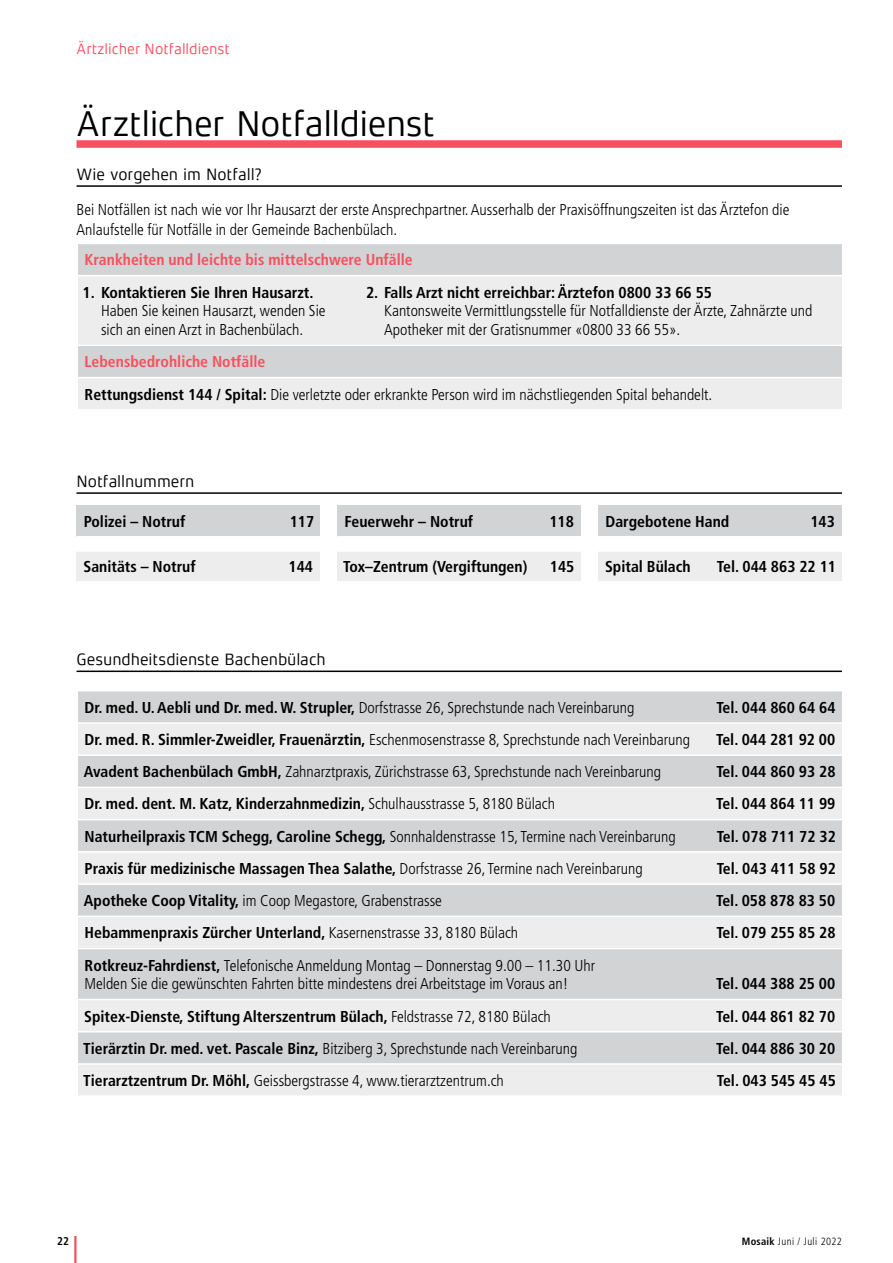
<style>
.page{position:relative;width:893px;height:1263px;background:#fff}
.page>*{position:absolute;margin:0;border:0;box-sizing:border-box;transform-origin:0 0}
.t1{font:36px "Xenois Sans Pro";letter-spacing:-.015em;color:#000}
.t2{font:16.5px "Xenois Sans Pro";letter-spacing:-.01em;color:#000}
.t3{font:300 condensed 15.75px/19.8px "Frutiger LT Std";color:#000}
.t4{font:700 condensed 15.75px "Frutiger LT Std";color:#000}
.t5{font:700 condensed 15.75px "Frutiger LT Std";color:#f7505e}
.t6{font:15px "Xenois Sans Pro";letter-spacing:-.005em;color:#f7505e}
.t7{font:700 condensed 11.25px "Frutiger LT Std";color:#000}
.t8{font:300 condensed 10.5px "Frutiger LT Std";letter-spacing:.04em;color:#000}
.s1{font-weight:700;color:#f7505e}
.s2{font-weight:700}
.s3{font-weight:300}
</style>
<div class="page">
<hr style="left:74px;top:1236px;width:3px;height:27px;background:#f7505e">
<div style="left:77px;top:140px;width:765px;height:8px;background:#f7505e"></div>
<hr style="left:77px;top:185px;width:765px;height:2px;background:#000">
<div style="left:78px;top:244px;width:764px;height:31px;background:#d1d3d4"></div>
<svg style="left:78px;top:276px;width:764px;height:133px;background:#e6e7e8"></svg>
<hr style="left:77px;top:345px;width:766px;height:1px;background:#fff">
<hr style="left:77px;top:377px;width:766px;height:1px;background:#fff">
<hr style="left:77px;top:492px;width:765px;height:2px;background:#000">
<hr style="left:77px;top:670px;width:765px;height:2px;background:#000">
<div style="left:78px;top:691px;width:764px;height:31px;background:#d1d3d4"></div>
<svg style="left:78px;top:724px;width:764px;height:371px;background:#dfe0e1"></svg>
<hr style="left:77px;top:754px;width:766px;height:2px;background:#fff">
<hr style="left:77px;top:787px;width:766px;height:1px;background:#fff">
<hr style="left:77px;top:819px;width:766px;height:1px;background:#fff">
<hr style="left:77px;top:851px;width:766px;height:2px;background:#fff">
<hr style="left:77px;top:883px;width:766px;height:2px;background:#fff">
<hr style="left:77px;top:915px;width:766px;height:2px;background:#fff">
<hr style="left:77px;top:948px;width:766px;height:1px;background:#fff">
<hr style="left:77px;top:999px;width:766px;height:1px;background:#fff">
<hr style="left:77px;top:1031px;width:766px;height:1px;background:#fff">
<hr style="left:77px;top:1063px;width:766px;height:2px;background:#fff">
<div style="left:77px;top:505px;width:243px;height:32px;background:#d1d3d4"></div>
<div style="left:77px;top:550px;width:243px;height:32px;background:#ededee"></div>
<hr style="left:77px;top:536px;width:243px;height:3px;background:#fff">
<hr style="left:77px;top:549px;width:243px;height:3px;background:#fff">
<hr style="left:77px;top:581px;width:243px;height:3px;background:#fff">
<div style="left:337px;top:505px;width:244px;height:32px;background:#d1d3d4"></div>
<div style="left:337px;top:550px;width:244px;height:32px;background:#ededee"></div>
<hr style="left:337px;top:536px;width:244px;height:3px;background:#fff">
<hr style="left:337px;top:549px;width:244px;height:3px;background:#fff">
<hr style="left:337px;top:581px;width:244px;height:3px;background:#fff">
<div style="left:598px;top:505px;width:244px;height:32px;background:#d1d3d4"></div>
<div style="left:598px;top:550px;width:244px;height:32px;background:#ededee"></div>
<hr style="left:598px;top:536px;width:244px;height:3px;background:#fff">
<hr style="left:598px;top:549px;width:244px;height:3px;background:#fff">
<hr style="left:598px;top:581px;width:244px;height:3px;background:#fff">
<p class="t6" style="left:77px;top:40px;width:155px">Ärtzlicher Notfalldienst</p>
<h1 class="t1" style="left:77px;top:103px;width:360px">Ärztlicher Notfalldienst</h1>
<p class="t2" style="left:77px;top:165px;width:187px">Wie vorgehen im Notfall?</p>
<p class="t3" style="left:77px;top:200px;width:714px">Bei Notfällen ist nach wie vor Ihr Hausarzt der erste Ansprechpartner. Ausserhalb der Praxisöffnungszeiten ist das Ärztefon die<br>Anlaufstelle für Notfälle in der Gemeinde Bachenbülach.</p>
<p class="t5" style="left:85px;top:251px;width:330px">Krankheiten und leichte bis mittelschwere Unfälle</p>
<p class="t4" style="left:83px;top:283px;width:232px">1. Kontaktieren Sie Ihren Hausarzt.</p>
<p class="t4" style="left:366px;top:283px;width:347px">2. Falls Arzt nicht erreichbar: Ärztefon 0800 33 66 55</p>
<p class="t3" style="left:101px;top:301px;width:226px">Haben Sie keinen Hausarzt, wenden Sie</p>
<p class="t3" style="left:384px;top:301px;width:430px">Kantonsweite Vermittlungsstelle für Notfalldienste der Ärzte, Zahnärzte und</p>
<p class="t3" style="left:101px;top:320px;width:203px">sich an einen Arzt in Bachenbülach.</p>
<p class="t3" style="left:384px;top:320px;width:298px">Apotheker mit der Gratisnummer «0800 33 66 55».</p>
<p class="t3" style="left:85px;top:346px;width:629px;line-height:32.2px"><span class="s1">Lebensbedrohliche Notfälle<br></span><span class="s2">Rettungsdienst 144 / Spital:</span> Die verletzte oder erkrankte Person wird im nächstliegenden Spital behandelt.</p>
<p class="t2" style="left:77px;top:472px;width:120px">Notfallnummern</p>
<p class="t4" style="left:84px;top:512px;width:103px">Polizei – Notruf</p>
<p class="t4" style="left:290px;top:512px;width:26px">117</p>
<p class="t4" style="left:83px;top:557px;width:114px">Sanitäts – Notruf</p>
<p class="t4" style="left:289px;top:557px;width:26px">144</p>
<p class="t4" style="left:345px;top:512px;width:130px">Feuerwehr – Notruf</p>
<p class="t4" style="left:549px;top:512px;width:26px">118</p>
<p class="t4" style="left:343px;top:557px;width:186px">Tox–Zentrum (Vergiftungen)</p>
<p class="t4" style="left:550px;top:557px;width:26px">145</p>
<p class="t4" style="left:605px;top:512px;width:125px">Dargebotene Hand</p>
<p class="t4" style="left:810px;top:512px;width:26px">143</p>
<p class="t4" style="left:605px;top:557px;width:87px">Spital Bülach</p>
<p class="t4" style="left:717px;top:557px;width:121px">Tel. 044 863 22 11</p>
<p class="t2" style="left:77px;top:650px;width:251px">Gesundheitsdienste Bachenbülach</p>
<p class="t3" style="left:85px;top:698px;width:551px"><span class="s2">Dr. med. U. Aebli und Dr. med. W. Strupler,</span> Dorfstrasse 26, Sprechstunde nach Vereinbarung</p>
<p class="t4" style="left:716px;top:698px;width:121px">Tel. 044 860 64 64</p>
<p class="t3" style="left:85px;top:730px;width:607px"><span class="s2">Dr. med. R. Simmler-Zweidler, Frauenärztin,</span> Eschenmosenstrasse 8, Sprechstunde nach Vereinbarung</p>
<p class="t4" style="left:716px;top:730px;width:121px">Tel. 044 281 92 00</p>
<p class="t3" style="left:84px;top:762px;width:579px"><span class="s2">Avadent Bachenbülach GmbH,</span> Zahnarztpraxis, Zürichstrasse 63, Sprechstunde nach Vereinbarung</p>
<p class="t4" style="left:716px;top:762px;width:121px">Tel. 044 860 93 28</p>
<p class="t4" style="left:85px;top:795px;width:472px">Dr. med. dent. M. Katz, Kinderzahnmedizin, <span class="s3">Schulhausstrasse 5, 8180 Bülach</span></p>
<p class="t4" style="left:716px;top:795px;width:121px">Tel. 044 864 11 99</p>
<p class="t3" style="left:85px;top:826px;width:593px"><span class="s2">Naturheilpraxis TCM Schegg, Caroline Schegg,</span> Sonnhaldenstrasse 15, Termine nach Vereinbarung</p>
<p class="t4" style="left:717px;top:827px;width:121px">Tel. 078 711 72 32</p>
<p class="t4" style="left:85px;top:859px;width:560px">Praxis für medizinische Massagen Thea Salathe, <span class="s3">Dorfstrasse 26, Termine nach Vereinbarung</span></p>
<p class="t4" style="left:717px;top:859px;width:121px">Tel. 043 411 58 92</p>
<p class="t3" style="left:84px;top:891px;width:359px"><span class="s2">Apotheke Coop Vitality,</span> im Coop Megastore, Grabenstrasse</p>
<p class="t4" style="left:716px;top:891px;width:121px">Tel. 058 878 83 50</p>
<p class="t4" style="left:85px;top:923px;width:435px">Hebammenpraxis Zürcher Unterland, <span class="s3">Kasernenstrasse 33, 8180 Bülach</span></p>
<p class="t4" style="left:716px;top:923px;width:121px">Tel. 079 255 85 28</p>
<p class="t3" style="left:84px;top:956px;width:512px;line-height:18.8px"><span class="s2">Rotkreuz-Fahrdienst,</span> Telefonische Anmeldung Montag – Donnerstag 9.00 – 11.30 Uhr<br>Melden Sie die gewünschten Fahrten bitte mindestens drei Arbeitstage im Voraus an!</p>
<p class="t4" style="left:716px;top:974px;width:121px">Tel. 044 388 25 00</p>
<p class="t4" style="left:84px;top:1007px;width:468px">Spitex-Dienste, Stiftung Alterszentrum Bülach, <span class="s3">Feldstrasse 72, 8180 Bülach</span></p>
<p class="t4" style="left:716px;top:1007px;width:121px">Tel. 044 861 82 70</p>
<p class="t3" style="left:83px;top:1039px;width:496px"><span class="s2">Tierärztin Dr. med. vet. Pascale Binz,</span> Bitziberg 3, Sprechstunde nach Vereinbarung</p>
<p class="t4" style="left:716px;top:1039px;width:121px">Tel. 044 886 30 20</p>
<p class="t3" style="left:83px;top:1071px;width:422px"><span class="s2">Tierarztzentrum Dr. Möhl,</span> Geissbergstrasse 4, www.tierarztzentrum.ch</p>
<p class="t4" style="left:717px;top:1071px;width:121px">Tel. 043 545 45 45</p>
<p class="t7" style="left:57px;top:1234px;width:13px">22</p>
<p class="t8" style="left:742px;top:1235px;width:102px"><span class="s2">Mosaik</span> Juni / Juli 2022</p>
</div>
